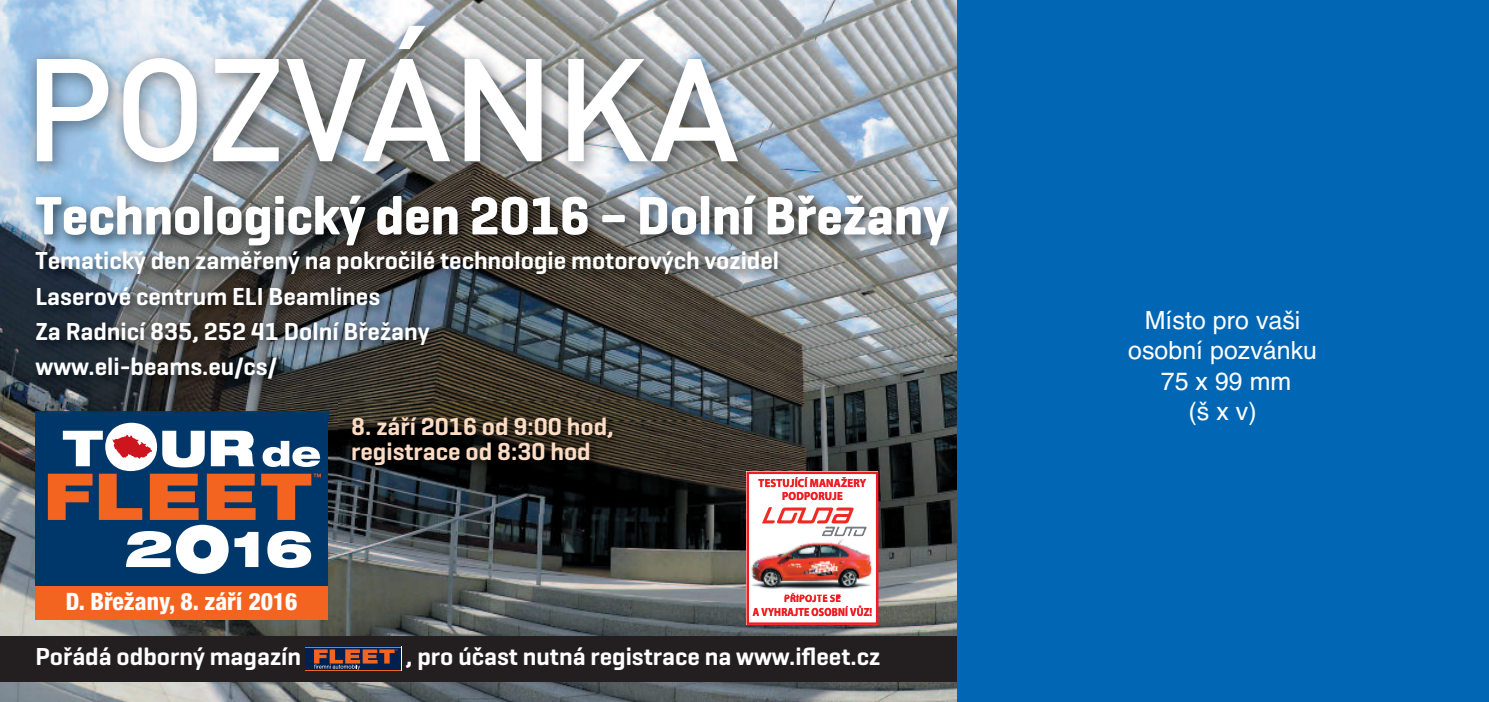
<style>
.page{position:relative;width:1489px;height:702px;background:#fff}
.page>*{position:absolute;margin:0;border:0;box-sizing:border-box;transform-origin:0 0}
.t1{font:500 143.5px "DINCE";color:#fff}
.t2{font:700 55px "Geogrotesque";color:#fff;scale:.96 1}
.t3{font:900 expanded 50.5px "Helvetica Neue LT Pro";color:#fff}
.t4{font:600 25px/35px "Geogrotesque";color:#fff}
.t5{font:600 25px/25px "Geogrotesque";color:#fddcc5}
.t6{font:25px/30px "Helvetica";color:#fff;text-align:center}
.t7{font:800 condensed 24px "Helvetica Neue LT Pro";color:#fff}
.t8{font:700 11.75px "Myriad Pro";letter-spacing:.02em;color:#ee1d23;scale:.84 1}
.t9{font:700 11.75px "Myriad Pro";letter-spacing:.02em;color:#ee1d23;scale:.9 1}
.s1{font-family:"Futura Pro LE";font-weight:800;font-stretch:normal;font-size:71.5px}
</style>
<div class="page">
<img style="left:0;top:0;width:957px;height:702px">
<div style="left:35px;top:412px;width:293px;height:207px;background:#00376b"></div>
<div style="left:35px;top:585px;width:293px;height:34px;background:#f36421"></div>
<svg style="left:48px;top:423px;width:273px;height:97px"></svg>
<img style="left:4px;top:18px;width:815px;height:230px">
<img style="left:20px;top:175px;width:937px;height:245px">
<img style="left:35px;top:412px;width:293px;height:8px">
<div style="left:0;top:636px;width:957px;height:45px;background:#231f20"></div>
<div style="left:306px;top:646px;width:95px;height:24px;background:#00214f"></div>
<hr style="left:306px;top:647px;width:95px;height:1px;background:#f36421">
<hr style="left:306px;top:670px;width:95px;height:1px;background:#f36421">
<svg style="left:314px;top:649px;width:83px;height:20px"></svg>
<div style="left:957px;top:0;width:531px;height:702px;background:#0166b3"></div>
<img style="left:338px;top:401px;width:363px;height:113px">
<div style="left:746px;top:471px;width:132px;height:154px;background:#fff"></div>
<div style="left:746px;top:471px;width:132px;height:154px;border:3px solid #ee1d23"></div>
<svg style="left:762px;top:507px;width:104px;height:26px"></svg>
<img style="left:749px;top:533px;width:126px;height:63px">
<h1 class="t1" style="left:23px;top:24px;width:717px">POZVÁNKA</h1>
<h2 class="t2" style="left:35px;top:197px;width:953px">Technologický den 2016 – Dolní Břežany</h2>
<p class="t4" style="left:35px;top:246px;width:745px">Tematický den zaměřený na pokročilé technologie motorových vozidel Laserové centrum ELI Beamlines<br>Za Radnicí 835, 252 41 Dolní Břežany<br>www.eli-beams.eu/cs/</p>
<h3 class="t3" style="left:124px;top:529px;width:191px">2<span class="s1">O</span>16</h3>
<p class="t7" style="left:66px;top:593px;width:233px">D. Břežany, 8. září 2016</p>
<p class="t5" style="left:351px;top:416px;width:264px">8. září 2016 od 9:00 hod, registrace od 8:30 hod</p>
<p class="t9" style="left:758px;top:478px;width:121px">TESTUJÍCÍ MANAŽERY</p>
<p class="t9" style="left:782px;top:492px;width:69px">PODPORUJE</p>
<p class="t8" style="left:784px;top:594px;width:69px">PŘIPOJTE SE</p>
<p class="t8" style="left:752px;top:607px;width:143px">A VYHRAJTE OSOBNÍ VŮZ!</p>
<p class="t4" style="left:35px;top:641px;width:267px">Pořádá odborný magazín</p>
<p class="t4" style="left:406px;top:641px;width:476px">, pro účast nutná registrace na www.ifleet.cz</p>
<p class="t6" style="left:1127px;top:306px;width:191px">Místo pro vaši osobní pozvánku<br>75 x 99 mm<br>(š x v)</p>
</div>
